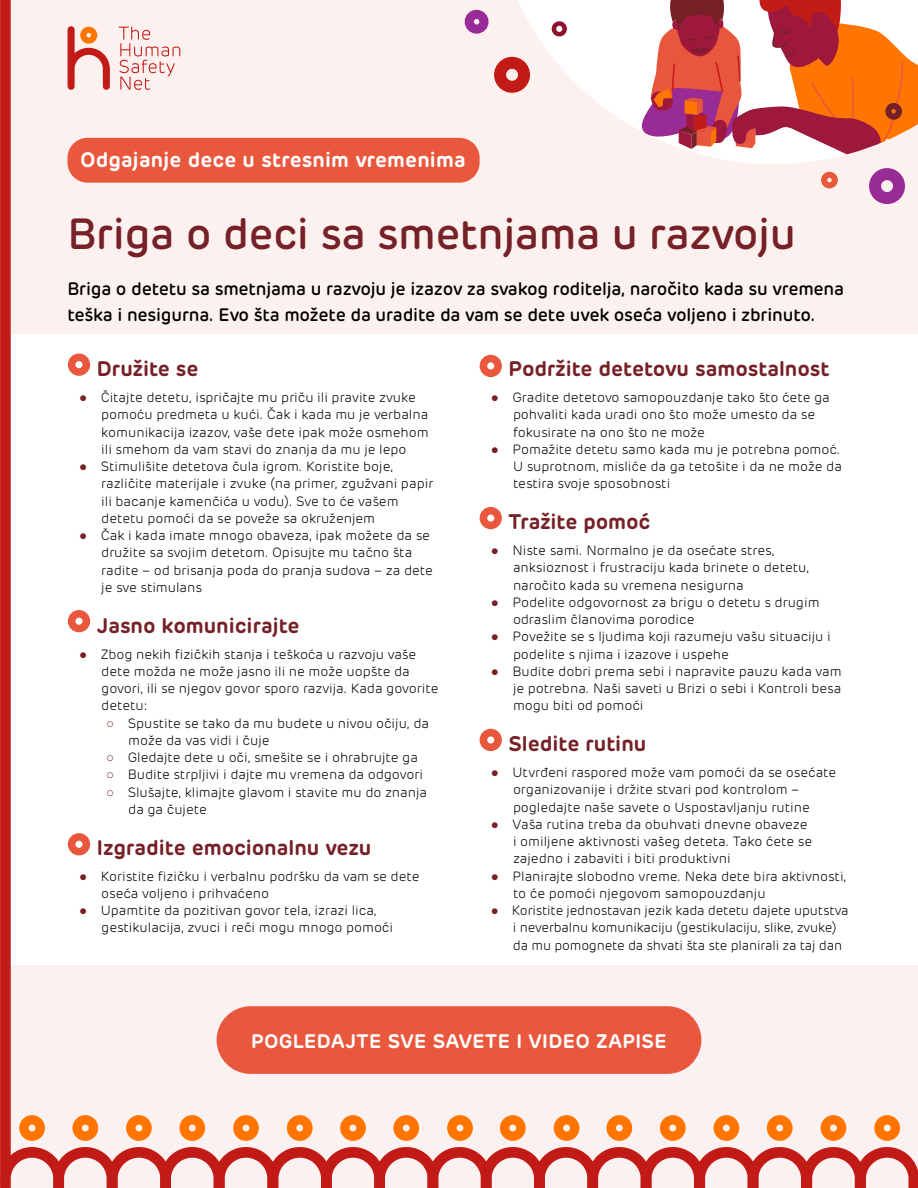
<style>
.page{position:relative;width:918px;height:1188px;background:#fff}
.page>*{position:absolute;margin:0;border:0;box-sizing:border-box;transform-origin:0 0}
.t1{font:500 43.5px "Rubrik";letter-spacing:-.01em;color:#752127}
.t2{font:600 21px "Rubrik";color:#752127}
.t3{font:600 20.85px "Rubrik";letter-spacing:.01em;color:#fff}
.t4{font:600 19.5px "Rubrik";letter-spacing:.02em;color:#fff}
.t5{font:500 18px/25.5px "Rubrik";letter-spacing:-.01em;color:#000}
.t6{font:300 13.5px/17.2px "Rubrik";color:#000}
.s1{font-family:"Arial";font-weight:400;color:#752127}
</style>
<div class="page">
<div style="left:0;top:0;width:918px;height:334px;background:#fdf1ef"></div>
<div style="left:0;top:966px;width:918px;height:222px;background:#fbf1f1"></div>
<div style="left:67px;top:138px;width:413px;height:45px;background:#e9573d;border-radius:20px"></div>
<div style="left:68px;top:354px;width:22px;height:22px;border:8px solid #e9573d;border-radius:50%"></div>
<div style="left:68px;top:610px;width:22px;height:22px;border:8px solid #e9573d;border-radius:50%"></div>
<div style="left:68px;top:833px;width:22px;height:22px;border:8px solid #e9573d;border-radius:50%"></div>
<div style="left:480px;top:355px;width:22px;height:22px;border:8px solid #e9573d;border-radius:50%"></div>
<div style="left:480px;top:507px;width:22px;height:22px;border:8px solid #e9573d;border-radius:50%"></div>
<div style="left:480px;top:729px;width:22px;height:22px;border:8px solid #e9573d;border-radius:50%"></div>
<div style="left:217px;top:1006px;width:484px;height:68px;background:#e9573d;border-radius:34px"></div>
<svg style="left:517px;top:0;width:401px;height:164px"></svg>
<svg style="left:67px;top:26px;width:43px;height:64px"></svg>
<svg style="left:119px;top:26px;width:61px;height:64px"></svg>
<div style="left:869px;top:168px;width:36px;height:36px;border:12px solid #982b95;border-radius:50%"></div>
<div style="left:494px;top:57px;width:36px;height:36px;border:12px solid #c21b17;border-radius:50%"></div>
<div style="left:465px;top:10px;width:24px;height:24px;border:9px solid #982b95;border-radius:50%"></div>
<div style="left:821px;top:172px;width:17px;height:16px;border:6px solid #e9573d;border-radius:50%"></div>
<div style="left:885px;top:103px;width:17px;height:17px;border:6px solid #752127;border-radius:50%"></div>
<div style="left:552px;top:21px;width:15px;height:15px;border:4px solid #8e1230;border-radius:50%"></div>
<svg style="left:72px;top:1115px;width:26px;height:26px"></svg>
<svg style="left:0;top:0;width:64px;height:1188px"></svg>
<svg style="left:126px;top:1115px;width:26px;height:26px"></svg>
<svg style="left:179px;top:1115px;width:26px;height:26px"></svg>
<svg style="left:233px;top:1115px;width:26px;height:26px"></svg>
<svg style="left:287px;top:1115px;width:26px;height:26px"></svg>
<svg style="left:340px;top:1115px;width:26px;height:26px"></svg>
<svg style="left:393px;top:1115px;width:26px;height:26px"></svg>
<svg style="left:447px;top:1115px;width:26px;height:26px"></svg>
<svg style="left:554px;top:1115px;width:25px;height:26px"></svg>
<svg style="left:500px;top:1115px;width:26px;height:26px"></svg>
<svg style="left:606px;top:1115px;width:26px;height:26px"></svg>
<svg style="left:660px;top:1115px;width:26px;height:26px"></svg>
<svg style="left:714px;top:1115px;width:25px;height:26px"></svg>
<svg style="left:767px;top:1115px;width:26px;height:26px"></svg>
<svg style="left:821px;top:1115px;width:25px;height:26px"></svg>
<svg style="left:874px;top:1115px;width:26px;height:26px"></svg>
<svg style="left:53px;top:1147px;width:865px;height:41px"></svg>
<h3 class="t3" style="left:80px;top:146px;width:387px">Odgajanje dece u stresnim vremenima</h3>
<h1 class="t1" style="left:68px;top:208px;width:730px">Briga o deci sa smetnjama u razvoju</h1>
<h3 class="t5" style="left:68px;top:276px;width:778px">Briga o detetu sa smetnjama u razvoju je izazov za svakog roditelja, naročito kada su vremena teška i nesigurna. Evo šta možete da uradite da vam se dete uvek oseća voljeno i zbrinuto.</h3>
<h2 class="t2" style="left:97px;top:356px;width:103px">Družite se</h2>
<p class="t6" style="left:101px;top:389px;width:329px;text-indent:-22px"><span class="s1">●</span> Čitajte detetu, ispričajte mu priču ili pravite zvuke pomoću predmeta u kući. Čak i kada mu je verbalna komunikacija izazov, vaše dete ipak može osmehom ili smehom da vam stavi do znanja da mu je lepo</p>
<p class="t6" style="left:101px;top:458px;width:334px;text-indent:-22px"><span class="s1">●</span> Stimulišite detetova čula igrom. Koristite boje, različite materijale i zvuke (na primer, zgužvani papir ili bacanje kamenčića u vodu). Sve to će vašem detetu pomoći da se poveže sa okruženjem</p>
<p class="t6" style="left:101px;top:527px;width:333px;text-indent:-22px"><span class="s1">●</span> Čak i kada imate mnogo obaveza, ipak možete da se družite sa svojim detetom. Opisujte mu tačno šta radite – od brisanja poda do pranja sudova – za dete je sve stimulans</p>
<h2 class="t2" style="left:97px;top:612px;width:204px">Jasno komunicirajte</h2>
<p class="t6" style="left:101px;top:646px;width:339px;text-indent:-22px"><span class="s1">●</span> Zbog nekih fizičkih stanja i teškoća u razvoju vaše dete možda ne može jasno ili ne može uopšte da govori, ili se njegov govor sporo razvija. Kada govorite detetu:</p>
<p class="t6" style="left:128px;top:715px;width:302px;text-indent:-22px"><span class="s1">○</span> Spustite se tako da mu budete u nivou očiju, da može da vas vidi i čuje</p>
<p class="t6" style="left:106px;top:749px;width:313px"><span class="s1">○</span> Gledajte dete u oči, smešite se i ohrabrujte ga</p>
<p class="t6" style="left:106px;top:766px;width:318px"><span class="s1">○</span> Budite strpljivi i dajte mu vremena da odgovori</p>
<p class="t6" style="left:128px;top:784px;width:300px;text-indent:-22px"><span class="s1">○</span> Slušajte, klimajte glavom i stavite mu do znanja da ga čujete</p>
<h2 class="t2" style="left:97px;top:834px;width:276px">Izgradite emocionalnu vezu</h2>
<p class="t6" style="left:101px;top:868px;width:320px;text-indent:-22px"><span class="s1">●</span> Koristite fizičku i verbalnu podršku da vam se dete oseća voljeno i prihvaćeno</p>
<p class="t6" style="left:101px;top:902px;width:293px;text-indent:-22px"><span class="s1">●</span> Upamtite da pozitivan govor tela, izrazi lica, gestikulacija, zvuci i reči mogu mnogo pomoći</p>
<h2 class="t2" style="left:509px;top:356px;width:322px">Podržite detetovu samostalnost</h2>
<p class="t6" style="left:513px;top:389px;width:318px;text-indent:-22px"><span class="s1">●</span> Gradite detetovo samopouzdanje tako što ćete ga pohvaliti kada uradi ono što može umesto da se fokusirate na ono što ne može</p>
<p class="t6" style="left:513px;top:441px;width:330px;text-align:justify;text-indent:-22px"><span class="s1">●</span> Pomažite detetu samo kada mu je potrebna pomoć.<br>U suprotnom, misliće da ga tetošite i da ne može da testira svoje sposobnosti</p>
<h2 class="t2" style="left:509px;top:509px;width:143px">Tražite pomoć</h2>
<p class="t6" style="left:513px;top:542px;width:298px;text-indent:-22px"><span class="s1">●</span> Niste sami. Normalno je da osećate stres, anksioznost i frustraciju kada brinete o detetu, naročito kada su vremena nesigurna</p>
<p class="t6" style="left:513px;top:594px;width:308px;text-indent:-22px"><span class="s1">●</span> Podelite odgovornost za brigu o detetu s drugim odraslim članovima porodice</p>
<p class="t6" style="left:513px;top:628px;width:319px;text-indent:-22px"><span class="s1">●</span> Povežite se s ljudima koji razumeju vašu situaciju i podelite s njima i izazove i uspehe</p>
<p class="t6" style="left:513px;top:663px;width:330px;text-align:justify;text-indent:-22px"><span class="s1">●</span> Budite dobri prema sebi i napravite pauzu kada vam je potrebna. Naši saveti u Brizi o sebi i Kontroli besa mogu biti od pomoći</p>
<h2 class="t2" style="left:509px;top:731px;width:139px">Sledite rutinu</h2>
<p class="t6" style="left:513px;top:764px;width:325px;text-indent:-22px"><span class="s1">●</span> Utvrđeni raspored može vam pomoći da se osećate organizovanije i držite stvari pod kontrolom – pogledajte naše savete o Uspostavljanju rutine</p>
<p class="t6" style="left:513px;top:816px;width:301px;text-indent:-22px"><span class="s1">●</span> Vaša rutina treba da obuhvati dnevne obaveze i omiljene aktivnosti vašeg deteta. Tako ćete se zajedno i zabaviti i biti produktivni</p>
<p class="t6" style="left:513px;top:868px;width:335px;text-indent:-22px"><span class="s1">●</span> Planirajte slobodno vreme. Neka dete bira aktivnosti, to će pomoći njegovom samopouzdanju</p>
<p class="t6" style="left:513px;top:902px;width:337px;text-indent:-22px"><span class="s1">●</span> Koristite jednostavan jezik kada detetu dajete uputstva i neverbalnu komunikaciju (gestikulaciju, slike, zvuke) da mu pomognete da shvati šta ste planirali za taj dan</p>
<h3 class="t4" style="left:251px;top:1028px;width:417px">POGLEDAJTE SVE SAVETE I VIDEO ZAPISE</h3>
</div>
